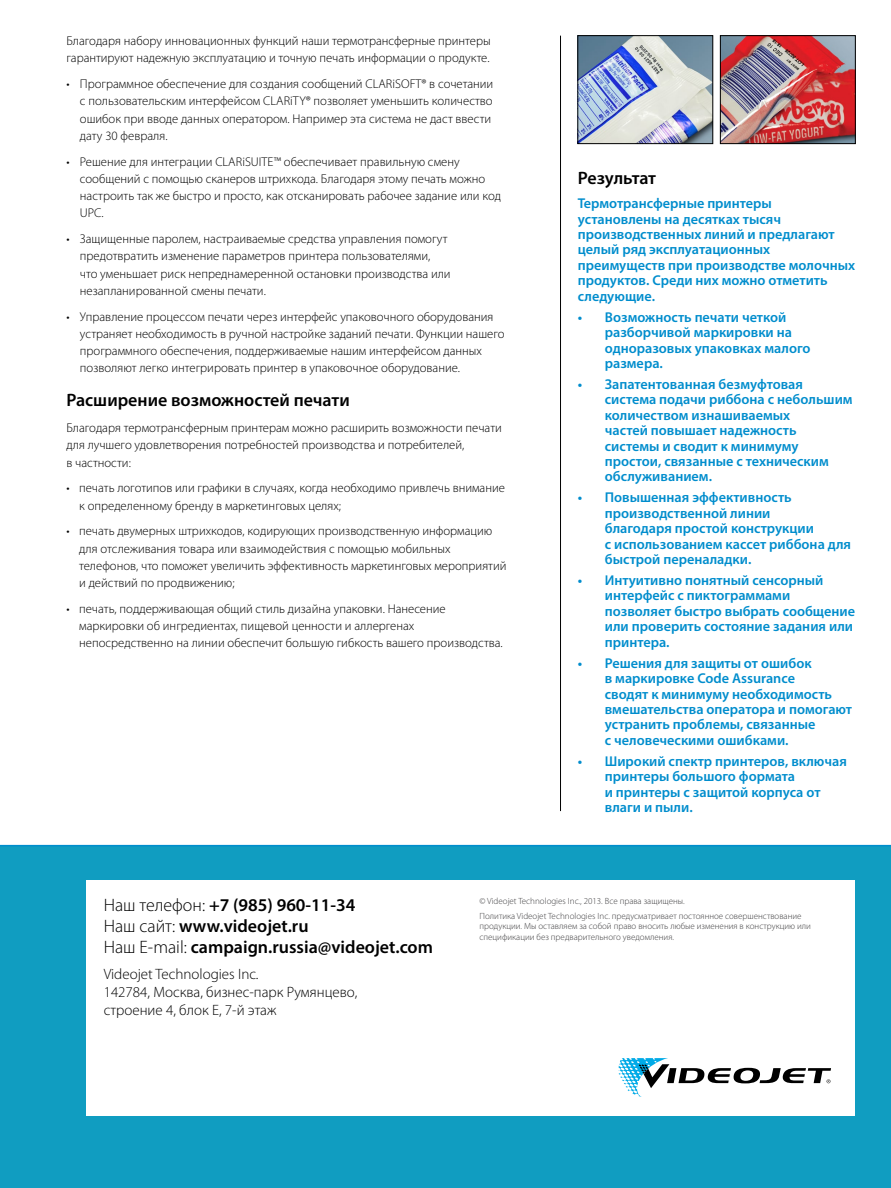
<style>
.page{position:relative;width:891px;height:1188px;background:#fff}
.page>*{position:absolute;margin:0;border:0;box-sizing:border-box;transform-origin:0 0}
.t1{font:600 18px/21px "Myriad Pro";color:#000}
.t2{font:300 15px/18px "Myriad Pro";color:#000}
.t3{font:600 14.25px/15.5px "Myriad Pro";color:#008dcd}
.t4{font:300 12.75px/17.2px "Myriad Pro";color:#000}
.t5{font:300 9px/14.7px "Myriad Pro";color:#414042}
.s1{font-weight:300}
</style>
<div class="page">
<div style="left:0;top:845px;width:891px;height:343px;background:#109dc1"></div>
<div style="left:86px;top:880px;width:769px;height:236px;background:#fff"></div>
<svg style="left:618px;top:1058px;width:213px;height:39px"></svg>
<hr style="left:560px;top:36px;width:1px;height:775px;background:#000">
<img style="left:579px;top:37px;width:132px;height:105px">
<div style="left:577px;top:35px;width:136px;height:109px;border:1px solid #000"></div>
<img style="left:722px;top:37px;width:132px;height:105px">
<div style="left:720px;top:35px;width:136px;height:109px;border:1px solid #000"></div>
<p class="t4" style="left:66px;top:33px;width:426px">Благодаря набору инновационных функций наши термотрансферные принтеры гарантируют надежную эксплуатацию и точную печать информации о продукте.</p>
<p class="t4" style="left:80px;top:76px;width:415px;text-indent:-14px">• Программное обеспечение для создания сообщений CLARiSOFT® в сочетании с пользовательским интерфейсом CLARiTY® позволяет уменьшить количество ошибок при вводе данных оператором. Например эта система не даст ввести дату 30 февраля.</p>
<p class="t4" style="left:80px;top:153px;width:423px;text-indent:-14px">• Решение для интеграции CLARiSUITE™ обеспечивает правильную смену сообщений с помощью сканеров штрихкода. Благодаря этому печать можно настроить так же быстро и просто, как отсканировать рабочее задание или код UPC.</p>
<p class="t4" style="left:80px;top:231px;width:372px;text-indent:-14px">• Защищенные паролем, настраиваемые средства управления помогут предотвратить изменение параметров принтера пользователями, что уменьшает риск непреднамеренной остановки производства или незапланированной смены печати.</p>
<p class="t4" style="left:80px;top:308px;width:426px;text-indent:-14px">• Управление процессом печати через интерфейс упаковочного оборудования устраняет необходимость в ручной настройке заданий печати. Функции нашего программного обеспечения, поддерживаемые нашим интерфейсом данных позволяют легко интегрировать принтер в упаковочное оборудование.</p>
<h1 class="t1" style="left:66px;top:389px;width:285px">Расширение возможностей печати</h1>
<p class="t4" style="left:66px;top:419px;width:437px">Благодаря термотрансферным принтерам можно расширить возможности печати для лучшего удовлетворения потребностей производства и потребителей,<br>в частности:</p>
<p class="t4" style="left:79px;top:480px;width:427px;text-indent:-13px">• печать логотипов или графики в случаях, когда необходимо привлечь внимание к определенному бренду в маркетинговых целях;</p>
<p class="t4" style="left:79px;top:523px;width:429px;text-indent:-13px">• печать двумерных штрихкодов, кодирующих производственную информацию для отслеживания товара или взаимодействия с помощью мобильных телефонов, что поможет увеличить эффективность маркетинговых мероприятий и действий по продвижению;</p>
<p class="t4" style="left:79px;top:600px;width:425px;text-indent:-13px">• печать, поддерживающая общий стиль дизайна упаковки. Нанесение маркировки об ингредиентах, пищевой ценности и аллергенах непосредственно на линии обеспечит большую гибкость вашего производства.</p>
<h1 class="t1" style="left:578px;top:167px;width:80px">Результат</h1>
<p class="t3" style="left:578px;top:195px;width:279px">Термотрансферные принтеры установлены на десятках тысяч производственных линий и предлагают целый ряд эксплуатационных преимуществ при производстве молочных продуктов. Среди них можно отметить следующие.</p>
<p class="t3" style="left:605px;top:309px;width:207px;text-indent:-27px">• Возможность печати четкой разборчивой маркировки на одноразовых упаковках малого размера.</p>
<p class="t3" style="left:605px;top:376px;width:249px;text-indent:-27px">• Запатентованная безмуфтовая система подачи риббона с небольшим количеством изнашиваемых<br>частей повышает надежность системы и сводит к минимуму простои, связанные с техническим обслуживанием.</p>
<p class="t3" style="left:605px;top:489px;width:248px;text-indent:-27px">• Повышенная эффективность производственной линии<br>благодаря простой конструкции<br>с использованием кассет риббона для быстрой переналадки.</p>
<p class="t3" style="left:605px;top:572px;width:252px;text-indent:-27px">• Интуитивно понятный сенсорный интерфейс с пиктограммами позволяет быстро выбрать сообщение или проверить состояние задания или принтера.</p>
<p class="t3" style="left:605px;top:655px;width:249px;text-indent:-27px">• Решения для защиты от ошибок<br>в маркировке Code Assurance<br>сводят к минимуму необходимость вмешательства оператора и помогают устранить проблемы, связанные<br>с человеческими ошибками.</p>
<p class="t3" style="left:605px;top:753px;width:244px;text-indent:-27px">• Широкий спектр принтеров, включая принтеры большого формата<br>и принтеры с защитой корпуса от влаги и пыли.</p>
<h1 class="t1" style="left:104px;top:894px;width:331px"><span class="s1">Наш телефон:</span> +7 (985) 960-11-34<br><span class="s1">Наш сайт:</span> www.videojet.ru<br><span class="s1">Наш E-mail:</span> campaign.russia@videojet.com</h1>
<p class="t2" style="left:104px;top:966px;width:255px">Videojet Technologies Inc.<br>142784, Москва, бизнес-парк Румянцево, строение 4, блок Е, 7-й этаж</p>
<p class="t5" style="left:480px;top:894px;width:324px">© Videojet Technologies Inc., 2013. Все права защищены.<br>Политика Videojet Technologies Inc. предусматривает постоянное совершенствование</p>
<p class="t5" style="left:480px;top:921px;width:333px;line-height:10.5px">продукции. Мы оставляем за собой право вносить любые изменения в конструкцию или спецификации без предварительного уведомления.</p>
</div>
